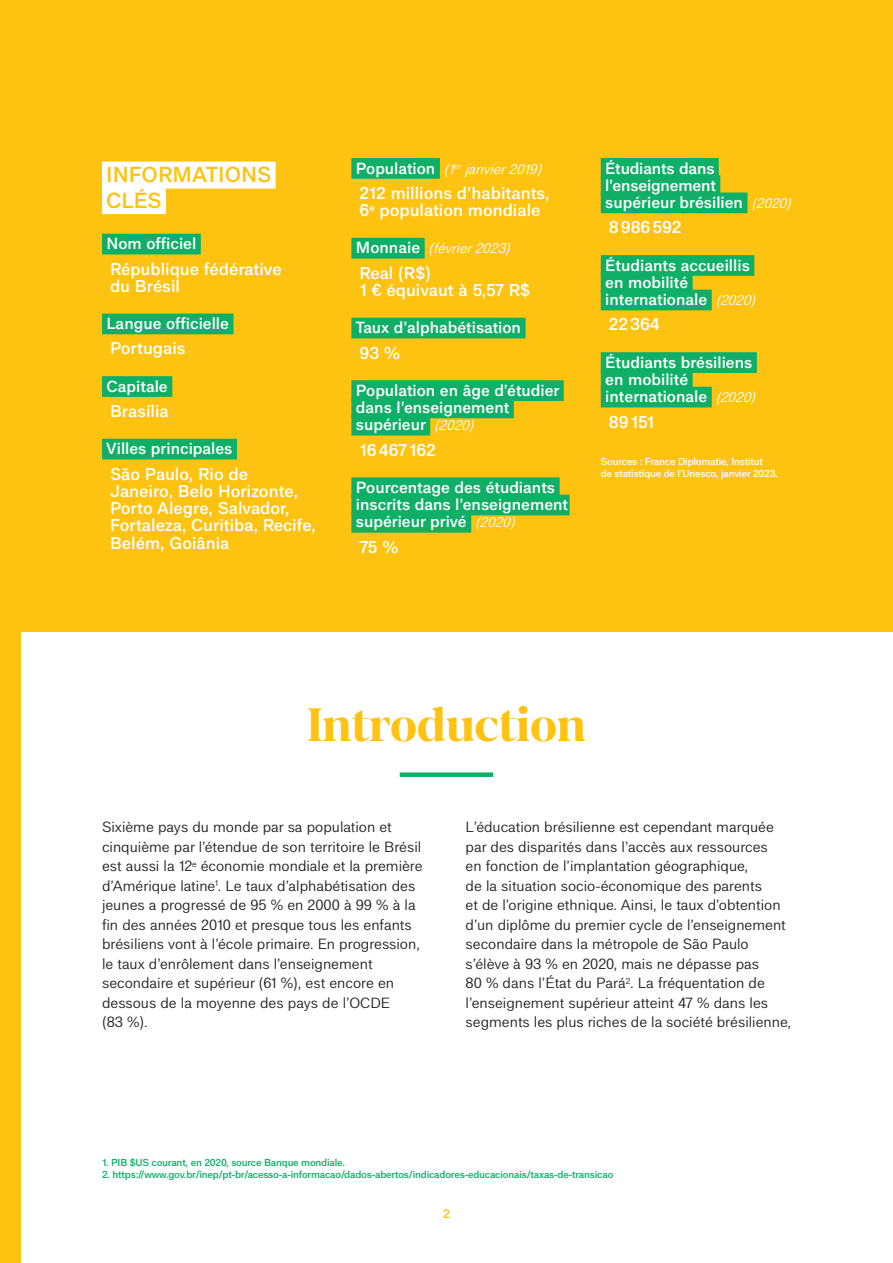
<style>
.page{position:relative;width:893px;height:1263px;background:#fff}
.page>*{position:absolute;margin:0;border:0;box-sizing:border-box;transform-origin:0 0}
.t1{font:700 45px "CAMPUS FRANCE SERIF BETA 1";letter-spacing:-.025em;color:#fec210}
.t2{font:600 21px/25.5px "CAMPUS FRANCE SANS BETA 1";color:#fec210}
.t3{font:600 16.5px/17.2px "CAMPUS FRANCE SANS BETA 1";color:#fff}
.t4{font:600 15.6px/17.2px "CAMPUS FRANCE SANS BETA 1";color:#fff}
.t5{font:14.25px/19.5px "CAMPUS FRANCE SANS BETA 1";color:#231f20}
.t6{font:italic 13.5px "CAMPUS FRANCE SANS BETA 1";color:#fff}
.t7{font:600 12px "CAMPUS FRANCE SANS BETA 1";color:#fec210}
.t8{font:600 9.75px "CAMPUS FRANCE SANS BETA 1";letter-spacing:-.02em;color:#10af67}
.t9{font:600 9.75px/12px "CAMPUS FRANCE SANS BETA 1";letter-spacing:-.02em;color:#fff}
.s1{font-weight:600;font-style:normal;font-size:15.6px}
.s2{font-weight:400;font-style:italic;font-size:13.5px}
</style>
<div class="page">
<div style="left:0;top:0;width:21px;height:1263px;background:#fec210"></div>
<div style="left:0;top:0;width:893px;height:631px;background:#fec210"></div>
<div style="left:102px;top:162px;width:174px;height:27px;background:#fff"></div>
<div style="left:102px;top:187px;width:64px;height:27px;background:#fff"></div>
<div style="left:102px;top:234px;width:99px;height:20px;background:#10af67"></div>
<div style="left:102px;top:314px;width:131px;height:20px;background:#10af67"></div>
<div style="left:102px;top:376px;width:70px;height:21px;background:#10af67"></div>
<div style="left:102px;top:439px;width:135px;height:20px;background:#10af67"></div>
<div style="left:351px;top:158px;width:89px;height:21px;background:#10af67"></div>
<div style="left:351px;top:238px;width:74px;height:21px;background:#10af67"></div>
<div style="left:351px;top:318px;width:175px;height:20px;background:#10af67"></div>
<div style="left:351px;top:380px;width:213px;height:21px;background:#10af67"></div>
<div style="left:351px;top:398px;width:163px;height:20px;background:#10af67"></div>
<div style="left:351px;top:415px;width:79px;height:20px;background:#10af67"></div>
<div style="left:351px;top:477px;width:209px;height:21px;background:#10af67"></div>
<div style="left:351px;top:495px;width:219px;height:20px;background:#10af67"></div>
<div style="left:351px;top:512px;width:120px;height:21px;background:#10af67"></div>
<div style="left:601px;top:158px;width:118px;height:21px;background:#10af67"></div>
<div style="left:601px;top:175px;width:119px;height:21px;background:#10af67"></div>
<div style="left:601px;top:193px;width:146px;height:20px;background:#10af67"></div>
<div style="left:601px;top:255px;width:153px;height:21px;background:#10af67"></div>
<div style="left:601px;top:272px;width:92px;height:21px;background:#10af67"></div>
<div style="left:601px;top:290px;width:111px;height:20px;background:#10af67"></div>
<div style="left:601px;top:352px;width:156px;height:21px;background:#10af67"></div>
<div style="left:601px;top:369px;width:92px;height:21px;background:#10af67"></div>
<div style="left:601px;top:387px;width:111px;height:20px;background:#10af67"></div>
<div style="left:400px;top:772px;width:93px;height:5px;background:#10af67"></div>
<h2 class="t2" style="left:106px;top:161px;width:167px">INFORMATIONS<br>CLÉS</h2>
<p class="t4" style="left:107px;top:234px;width:91px">Nom officiel</p>
<p class="t3" style="left:110px;top:259px;width:173px">République fédérative du Brésil</p>
<p class="t4" style="left:107px;top:314px;width:124px">Langue officielle</p>
<p class="t3" style="left:110px;top:339px;width:77px">Portugais</p>
<p class="t4" style="left:107px;top:377px;width:63px">Capitale</p>
<p class="t3" style="left:110px;top:402px;width:60px">Brasília</p>
<p class="t4" style="left:106px;top:439px;width:128px">Villes principales</p>
<p class="t3" style="left:110px;top:464px;width:207px">São Paulo, Rio de<br>Janeiro, Belo Horizonte,<br>Porto Alegre, Salvador,<br>Fortaleza, Curitiba, Recife,<br>Belém, Goiânia</p>
<p class="t6" style="left:356px;top:159px;width:191px"><span class="s1">P o p u l a t i o n</span> (1<sup>er</sup> janvier2019)</p>
<p class="t3" style="left:359px;top:184px;width:192px">212 millions d’habitants,<br>6<sup>e</sup> population mondiale</p>
<p class="t6" style="left:356px;top:239px;width:160px"><span class="s1">M o n n a i e</span> (février2023)</p>
<p class="t3" style="left:359px;top:264px;width:172px">Real (R$)<br>1 € équivaut à 5,57 R$</p>
<p class="t4" style="left:356px;top:318px;width:167px">Taux d’alphabétisation</p>
<p class="t3" style="left:359px;top:343px;width:42px">93 %</p>
<p class="t4" style="left:356px;top:381px;width:205px">Population en âge d’étudier dans l’enseignement supérieur <span class="s2">(2020)</span></p>
<p class="t3" style="left:359px;top:440px;width:78px">16 467 162</p>
<p class="t4" style="left:356px;top:478px;width:214px">Pourcentage des étudiants inscrits dans l’enseignement supérieur privé <span class="s2">(2020)</span></p>
<p class="t3" style="left:359px;top:538px;width:40px">75 %</p>
<p class="t4" style="left:605px;top:159px;width:192px">Étudiants dans l’enseignement<br>supérieur brésilien <span class="s2">(2020)</span></p>
<p class="t3" style="left:609px;top:218px;width:74px">8 986 592</p>
<p class="t4" style="left:605px;top:256px;width:156px">Étudiants accueillis en mobilité internationale <span class="s2">(2020)</span></p>
<p class="t3" style="left:609px;top:315px;width:53px">22 364</p>
<p class="t4" style="left:605px;top:353px;width:156px">Étudiants brésiliens en mobilité internationale <span class="s2">(2020)</span></p>
<p class="t3" style="left:609px;top:412px;width:47px">89 151</p>
<p class="t9" style="left:601px;top:455px;width:179px">Sources : France Diplomatie, Institut<br>de statistique de l’Unesco, janvier 2023.</p>
<h1 class="t1" style="left:306px;top:690px;width:282px">Introduction</h1>
<p class="t5" style="left:102px;top:817px;width:322px">Sixième pays du monde par sa population et cinquième par l’étendue de son territoire le Brésil est aussi la 12<sup>e</sup> économie mondiale et la première d’Amérique latine<sup>1</sup>. Le taux d’alphabétisation des jeunes a progressé de 95 % en 2000 à 99 % à la fin des années 2010 et presque tous les enfants brésiliens vont à l’école primaire. En progression, le taux d’enrôlement dans l’enseignement secondaire et supérieur (61 %), est encore en dessous de la moyenne des pays de l’OCDE<br>(83 %).</p>
<p class="t5" style="left:466px;top:817px;width:327px">L’éducation brésilienne est cependant marquée par des disparités dans l’accès aux ressources<br>en fonction de l’implantation géographique,<br>de la situation socio-économique des parents<br>et de l’origine ethnique. Ainsi, le taux d’obtention d’un diplôme du premier cycle de l’enseignement secondaire dans la métropole de São Paulo s’élève à 93 % en 2020, mais ne dépasse pas<br>80 % dans l’État du Pará<sup>2</sup>. La fréquentation de l’enseignement supérieur atteint 47 % dans les segments les plus riches de la société brésilienne,</p>
<p class="t8" style="left:102px;top:1155px;width:245px">1. PIB $US courant, en 2020, source Banque mondiale.</p>
<p class="t8" style="left:102px;top:1167px;width:513px">2. https://www.gov.br/inep/pt-br/acesso-a-informacao/dados-abertos/indicadores-educacionais/taxas-de-transicao</p>
<p class="t7" style="left:443px;top:1205px;width:8px">2</p>
</div>
